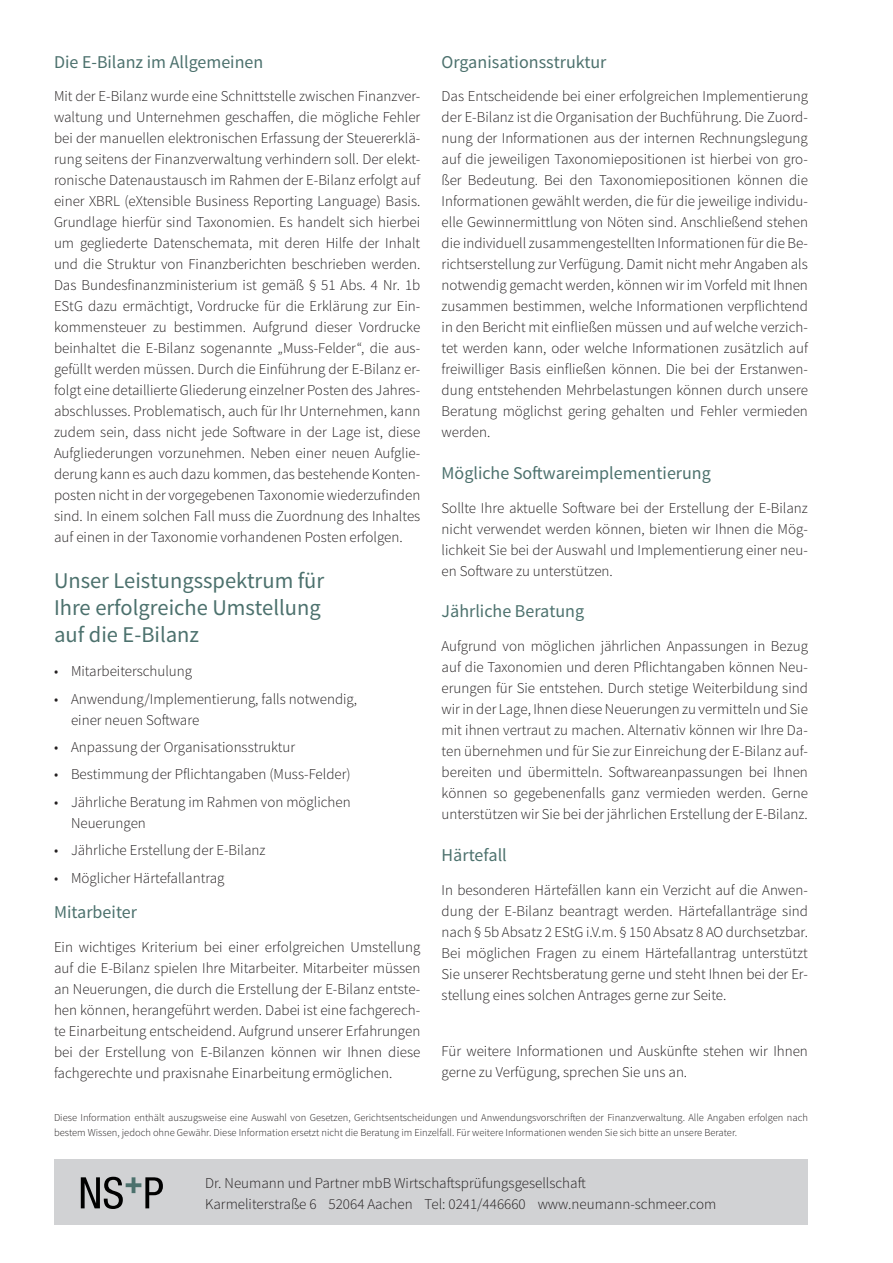
<style>
.page{position:relative;width:893px;height:1263px;background:#fff}
.page>*{position:absolute;margin:0;border:0;box-sizing:border-box;transform-origin:0 0}
.t1{font:22.5px/27px "Source Sans Pro";color:#4c716d}
.t2{font:18px "Source Sans Pro";color:#4c716d}
.t3{font:300 15px/21px "Source Sans Pro";color:#231f20;text-align:justify}
.t4{font:300 10.5px/15px "Source Sans Pro";color:#231f20}
</style>
<div class="page">
<div style="left:54px;top:1159px;width:754px;height:66px;background:#d1d2d4"></div>
<svg style="left:81px;top:1177px;width:82px;height:32px"></svg>
<p class="t2" style="left:54px;top:50px;width:211px">Die E-Bilanz im Allgemeinen</p>
<p class="t3" style="left:54px;top:86px;width:368px">Mit der E-Bilanz wurde eine Schnittstelle zwischen Finanzver&shy;waltung und Unternehmen geschaffen, die mögliche Fehler bei der manuellen elektronischen Erfassung der Steuererklä&shy;rung seitens der Finanzverwaltung verhindern soll. Der elekt&shy;ronische Datenaustausch im Rahmen der E-Bilanz erfolgt auf einer XBRL (eXtensible Business Reporting Language) Basis.<br>Grundlage hierfür sind Taxonomien. Es handelt sich hierbei um gegliederte Datenschemata, mit deren Hilfe der Inhalt und die Struktur von Finanzberichten beschrieben werden.<br>Das Bundesfinanzministerium ist gemäß § 51 Abs. 4 Nr. 1b EStG dazu ermächtigt, Vordrucke für die Erklärung zur Ein&shy;kommensteuer zu bestimmen. Aufgrund dieser Vordrucke beinhaltet die E-Bilanz sogenannte „Muss-Felder“, die aus&shy;gefüllt werden müssen. Durch die Einführung der E-Bilanz er&shy;folgt eine detaillierte Gliederung einzelner Posten des Jahres&shy;abschlusses. Problematisch, auch für Ihr Unternehmen, kann zudem sein, dass nicht jede Software in der Lage ist, diese Aufgliederungen vorzunehmen. Neben einer neuen Aufglie&shy;derung kann es auch dazu kommen, das bestehende Konten&shy;posten nicht in der vorgegebenen Taxonomie wiederzufinden sind. In einem solchen Fall muss die Zuordnung des Inhaltes auf einen in der Taxonomie vorhandenen Posten erfolgen.</p>
<h1 class="t1" style="left:54px;top:568px;width:272px">Unser Leistungsspektrum für<br>Ihre erfolgreiche Umstellung auf die E-Bilanz</h1>
<p class="t3" style="left:54px;top:661px;width:140px">• Mitarbeiterschulung</p>
<p class="t3" style="left:71px;top:688px;width:288px;text-indent:-17px">• Anwendung/Implementierung, falls notwendig, einer neuen Software</p>
<p class="t3" style="left:54px;top:737px;width:243px">• Anpassung der Organisationsstruktur</p>
<p class="t3" style="left:54px;top:764px;width:298px">• Bestimmung der Pflichtangaben (Muss-Felder)</p>
<p class="t3" style="left:71px;top:791px;width:281px;text-indent:-17px">• Jährliche Beratung im Rahmen von möglichen<br>Neuerungen</p>
<p class="t3" style="left:54px;top:840px;width:213px">• Jährliche Erstellung der E-Bilanz</p>
<p class="t3" style="left:54px;top:867px;width:172px">• Möglicher Härtefallantrag</p>
<p class="t2" style="left:54px;top:901px;width:85px">Mitarbeiter</p>
<p class="t3" style="left:54px;top:936px;width:368px">Ein wichtiges Kriterium bei einer erfolgreichen Umstellung auf die E-Bilanz spielen Ihre Mitarbeiter. Mitarbeiter müssen an Neuerungen, die durch die Erstellung der E-Bilanz entste&shy;hen können, herangeführt werden. Dabei ist eine fachgerech&shy;te Einarbeitung entscheidend. Aufgrund unserer Erfahrungen bei der Erstellung von E-Bilanzen können wir Ihnen diese fachgerechte und praxisnahe Einarbeitung ermöglichen.</p>
<p class="t2" style="left:442px;top:50px;width:166px">Organisationsstruktur</p>
<p class="t3" style="left:442px;top:86px;width:368px">Das Entscheidende bei einer erfolgreichen Implementierung der E-Bilanz ist die Organisation der Buchführung. Die Zuord&shy;nung der Informationen aus der internen Rechnungslegung auf die jeweiligen Taxonomiepositionen ist hierbei von gro&shy;ßer Bedeutung. Bei den Taxonomiepositionen können die Informationen gewählt werden, die für die jeweilige individu&shy;elle Gewinnermittlung von Nöten sind. Anschließend stehen die individuell zusammengestellten Informationen für die Be&shy;richtserstellung zur Verfügung. Damit nicht mehr Angaben als notwendig gemacht werden, können wir im Vorfeld mit Ihnen zusammen bestimmen, welche Informationen verpflichtend in den Bericht mit einfließen müssen und auf welche verzich&shy;tet werden kann, oder welche Informationen zusätzlich auf freiwilliger Basis einfließen können. Die bei der Erstanwen&shy;dung entstehenden Mehrbelastungen können durch unsere Beratung möglichst gering gehalten und Fehler vermieden werden.</p>
<p class="t2" style="left:442px;top:462px;width:271px">Mögliche Softwareimplementierung</p>
<p class="t3" style="left:442px;top:497px;width:368px">Sollte Ihre aktuelle Software bei der Erstellung der E-Bilanz nicht verwendet werden können, bieten wir Ihnen die Mög&shy;lichkeit Sie bei der Auswahl und Implementierung einer neu&shy;en Software zu unterstützen.</p>
<p class="t2" style="left:442px;top:600px;width:144px">Jährliche Beratung</p>
<p class="t3" style="left:442px;top:636px;width:368px">Aufgrund von möglichen jährlichen Anpassungen in Bezug auf die Taxonomien und deren Pflichtangaben können Neu&shy;erungen für Sie entstehen. Durch stetige Weiterbildung sind wir in der Lage, Ihnen diese Neuerungen zu vermitteln und Sie mit ihnen vertraut zu machen. Alternativ können wir Ihre Da&shy;ten übernehmen und für Sie zur Einreichung der E-Bilanz auf&shy;bereiten und übermitteln. Softwareanpassungen bei Ihnen können so gegebenenfalls ganz vermieden werden. Gerne unterstützen wir Sie bei der jährlichen Erstellung der E-Bilanz.</p>
<p class="t2" style="left:442px;top:844px;width:67px">Härtefall</p>
<p class="t3" style="left:442px;top:879px;width:368px">In besonderen Härtefällen kann ein Verzicht auf die Anwen&shy;dung der E-Bilanz beantragt werden. Härtefallanträge sind nach § 5b Absatz 2 EStG i.V.m. § 150 Absatz 8 AO durchsetzbar.<br>Bei möglichen Fragen zu einem Härtefallantrag unterstützt Sie unserer Rechtsberatung gerne und steht Ihnen bei der Er&shy;stellung eines solchen Antrages gerne zur Seite.</p>
<p class="t3" style="left:442px;top:1041px;width:368px">Für weitere Informationen und Auskünfte stehen wir Ihnen gerne zu Verfügung, sprechen Sie uns an.</p>
<p class="t4" style="left:54px;top:1110px;width:755px">Diese Information enthält auszugsweise eine Auswahl von Gesetzen, Gerichtsentscheidungen und Anwendungsvorschriften der Finanzverwaltung. Alle Angaben erfolgen nach bestem Wissen, jedoch ohne Gewähr. Diese Information ersetzt nicht die Beratung im Einzelfall. Für weitere Informationen wenden Sie sich bitte an unsere Berater.</p>
<p class="t3" style="left:205px;top:1172px;width:513px">Dr. Neumann und Partner mbB Wirtschaftsprüfungsgesellschaft<br>Karmeliterstraße 6 52064 Aachen Tel: 0241/446660 www.neumann-schmeer.com</p>
</div>
